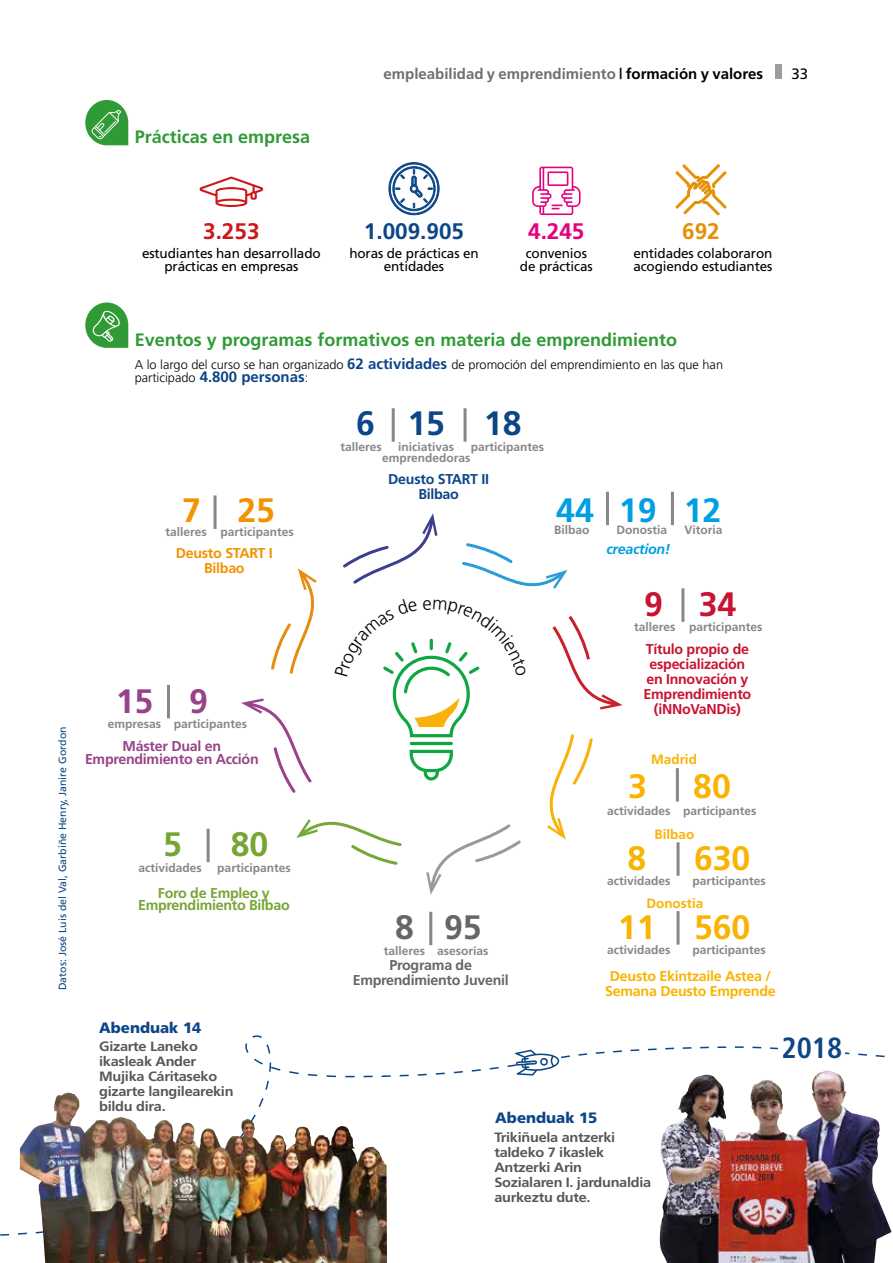
<style>
.page{position:relative;width:893px;height:1263px;background:#fff}
.page>*{position:absolute;margin:0;border:0;box-sizing:border-box;transform-origin:0 0}
.t1{font:700 33.9px/72px "Frutiger";color:#fab303}
.t2{font:700 33.9px "Frutiger";color:#009fe3}
.t3{font:700 33.9px "Frutiger";color:#0d4687}
.t4{font:700 33.9px "Frutiger";color:#f39200}
.t5{font:700 33.9px "Frutiger";color:#974388}
.t6{font:700 33.9px "Frutiger";color:#c91332}
.t7{font:700 33.9px "Frutiger";color:#666665}
.t8{font:700 33.9px "Frutiger";color:#76a534}
.t9{font:700 condensed 29.25px "Frutiger";color:#0d4687}
.t10{font:700 22.5px "Frutiger";color:#0d4687}
.t11{font:700 22.5px "Frutiger";color:#cd171a}
.t12{font:700 22.5px "Frutiger";color:#e6007d}
.t13{font:700 22.5px "Frutiger";color:#e68f05}
.t14{font:700 18px "Frutiger";color:#309a37}
.t15{font:700 15px "Frutiger";color:#706f6f}
.t16{font:700 15px "Frutiger";color:#0d4687}
.t17{font:900 15px "Frutiger";color:#0d4687}
.t18{font:15px "Frutiger";color:#000}
.t19{font:700 14.25px/15px "Frutiger";letter-spacing:-.02em;color:#c91332;text-align:center}
.t20{font:700 14.25px/15px "Frutiger";letter-spacing:-.02em;color:#fab303;text-align:center}
.t21{font:700 14.25px/13.5px "Frutiger";letter-spacing:-.02em;color:#974388;text-align:center}
.t22{font:700 14.25px/12px "Frutiger";letter-spacing:-.02em;color:#76a534;text-align:center}
.t23{font:700 14.25px/15px "Frutiger";letter-spacing:-.02em;color:#666665;text-align:center}
.t24{font:700 14.25px/15px "Frutiger";letter-spacing:-.02em;color:#0d4687;text-align:center}
.t25{font:700 14.25px/15px "Frutiger";letter-spacing:-.02em;color:#f39200;text-align:center}
.t26{font:italic 700 14.25px "Frutiger";letter-spacing:-.02em;color:#009fe3}
.t27{font:700 13.5px/15px "Frutiger";letter-spacing:-.02em;color:#575756;scale:1.08 1}
.t28{font:13.5px/13.5px "Frutiger";letter-spacing:-.01em;color:#000;text-align:center}
.t29{font:700 13.5px "Frutiger";color:#fab303}
.t30{font:300 12.75px "Frutiger";color:#000}
.t31{font:700 12px/10.5px "Frutiger";color:#878787;text-align:center}
.t32{font:10.5px "Frutiger";color:#0d4687}
.s1{color:#000}
.s2{font-weight:700;font-size:15px;color:#0d4687}
.s3{font-weight:300;font-size:12.75px;color:#000}
</style>
<div class="page">
<div style="left:776px;top:65px;width:6px;height:14px;background:#9d9d9c"></div>
<svg style="left:19px;top:1035px;width:866px;height:178px"></svg>
<svg style="left:85px;top:100px;width:43px;height:45px;background:#62b267"></svg>
<svg style="left:676px;top:164px;width:50px;height:51px"></svg>
<svg style="left:200px;top:177px;width:63px;height:30px"></svg>
<svg style="left:388px;top:162px;width:52px;height:54px"></svg>
<svg style="left:532px;top:167px;width:48px;height:48px"></svg>
<hr style="left:392px;top:408px;width:3px;height:34px;background:#878787">
<hr style="left:606px;top:492px;width:3px;height:33px;background:#878787">
<hr style="left:464px;top:408px;width:3px;height:34px;background:#878787">
<hr style="left:671px;top:492px;width:3px;height:33px;background:#878787">
<hr style="left:681px;top:588px;width:3px;height:34px;background:#878787">
<hr style="left:676px;top:768px;width:3px;height:33px;background:#878787">
<hr style="left:676px;top:842px;width:3px;height:34px;background:#878787">
<hr style="left:676px;top:911px;width:3px;height:34px;background:#878787">
<hr style="left:167px;top:685px;width:3px;height:33px;background:#878787">
<hr style="left:214px;top:495px;width:3px;height:34px;background:#878787">
<hr style="left:207px;top:829px;width:3px;height:33px;background:#878787">
<hr style="left:429px;top:912px;width:3px;height:33px;background:#878787">
<svg style="left:85px;top:302px;width:43px;height:46px"></svg>
<div style="left:778px;top:1030px;width:67px;height:34px;background:#fff"></div>
<svg style="left:362px;top:1050px;width:197px;height:28px"></svg>
<div style="left:99px;top:1022px;width:115px;height:26px;background:#fff"></div>
<div style="left:495px;top:1111px;width:102px;height:11px;background:#fff"></div>
<img style="left:20px;top:1093px;width:367px;height:170px">
<img style="left:708px;top:1072px;width:113px;height:69px">
<svg style="left:241px;top:513px;width:382px;height:382px"></svg>
<h3 class="t14" style="left:135px;top:126px;width:177px">Prácticas en empresa</h3>
<p class="t15" style="left:384px;top:64px;width:381px">empleabilidad y emprendimiento <span class="s1">| formación y valores</span></p>
<p class="t18" style="left:791px;top:65px;width:18px">33</p>
<h3 class="t11" style="left:203px;top:218px;width:58px">3.253</h3>
<p class="t28" style="left:142px;top:246px;width:180px">estudiantes han desarrollado prácticas en empresas</p>
<h3 class="t10" style="left:364px;top:218px;width:102px">1.009.905</h3>
<h3 class="t12" style="left:528px;top:218px;width:58px">4.245</h3>
<h3 class="t13" style="left:682px;top:218px;width:39px">692</h3>
<p class="t28" style="left:349px;top:246px;width:131px">horas de prácticas en entidades</p>
<p class="t28" style="left:520px;top:246px;width:74px">convenios de prácticas</p>
<p class="t28" style="left:633px;top:246px;width:141px;text-align:left">entidades colaboraron acogiendo estudiantes</p>
<p class="t32" style="left:56px;top:990px;width:265px;rotate:-90deg">Datos: José Luis del Val, Garbiñe Henry, Janire Gordon</p>
<h3 class="t14" style="left:135px;top:329px;width:544px">Eventos y programas formativos en materia de emprendimiento</h3>
<p class="t30" style="left:135px;top:357px;width:590px">A lo largo del curso se han organizado <span class="s2">62 actividades</span> de promoción del emprendimiento en las que han</p>
<p class="t16" style="left:135px;top:368px;width:175px"><span class="s3">participado</span> 4.800 personas<span class="s3">:</span></p>
<h1 class="t3" style="left:356px;top:403px;width:20px">6</h1>
<h1 class="t3" style="left:407px;top:403px;width:39px">15</h1>
<h1 class="t3" style="left:484px;top:403px;width:39px">18</h1>
<h1 class="t5" style="left:116px;top:681px;width:39px">15</h1>
<h1 class="t4" style="left:182px;top:490px;width:20px">7</h1>
<p class="t31" style="left:166px;top:526px;width:43px">talleres</p>
<h1 class="t4" style="left:237px;top:490px;width:39px">25</h1>
<p class="t31" style="left:341px;top:441px;width:43px">talleres</p>
<p class="t31" style="left:471px;top:441px;width:75px">participantes</p>
<p class="t31" style="left:382px;top:441px;width:90px">iniciativas emprendedoras</p>
<p class="t24" style="left:388px;top:471px;width:102px">Deusto START II<br>Bilbao</p>
<h1 class="t2" style="left:556px;top:490px;width:102px">44 19</h1>
<p class="t31" style="left:554px;top:525px;width:37px">Bilbao</p>
<p class="t31" style="left:220px;top:526px;width:75px">participantes</p>
<p class="t31" style="left:617px;top:525px;width:52px">Donostia</p>
<p class="t25" style="left:176px;top:545px;width:99px">Deusto START I<br>Bilbao</p>
<p class="t26" style="left:606px;top:541px;width:65px">creaction!</p>
<h1 class="t6" style="left:644px;top:584px;width:20px">9</h1>
<p class="t31" style="left:634px;top:621px;width:43px">talleres</p>
<h1 class="t2" style="left:684px;top:490px;width:39px">12</h1>
<p class="t31" style="left:684px;top:525px;width:40px">Vitoria</p>
<h1 class="t6" style="left:699px;top:584px;width:39px">34</h1>
<p class="t31" style="left:689px;top:621px;width:75px">participantes</p>
<h1 class="t5" style="left:189px;top:681px;width:20px">9</h1>
<p class="t19" style="left:644px;top:642px;width:109px">Título propio de especialización en Innovación y<br>Emprendimiento (iNNoVaNDis)</p>
<p class="t31" style="left:108px;top:718px;width:55px">empresas</p>
<p class="t31" style="left:174px;top:718px;width:75px">participantes</p>
<p class="t21" style="left:85px;top:739px;width:175px">Máster Dual en<br>Emprendimiento en Acción</p>
<h1 class="t8" style="left:163px;top:825px;width:20px">5</h1>
<p class="t31" style="left:138px;top:862px;width:65px">actividades</p>
<h1 class="t8" style="left:231px;top:825px;width:39px">80</h1>
<p class="t31" style="left:217px;top:862px;width:75px">participantes</p>
<p class="t22" style="left:138px;top:887px;width:153px">Foro de Empleo y<br>Emprendimiento Bilbao</p>
<p class="t29" style="left:651px;top:752px;width:47px">Madrid</p>
<h1 class="t1" style="left:693px;top:750px;width:59px">80<br>630</h1>
<h1 class="t1" style="left:627px;top:750px;width:21px">3<br>8</h1>
<p class="t31" style="left:607px;top:806px;width:65px">actividades</p>
<p class="t31" style="left:683px;top:806px;width:75px">participantes</p>
<p class="t29" style="left:654px;top:826px;width:41px">Bilbao</p>
<p class="t31" style="left:607px;top:875px;width:65px">actividades</p>
<p class="t31" style="left:692px;top:875px;width:75px">participantes</p>
<p class="t29" style="left:646px;top:895px;width:58px">Donostia</p>
<h1 class="t7" style="left:444px;top:908px;width:39px">95</h1>
<h1 class="t1" style="left:694px;top:891px;width:58px">560</h1>
<h1 class="t7" style="left:395px;top:908px;width:20px">8</h1>
<h1 class="t1" style="left:618px;top:891px;width:39px">11</h1>
<p class="t31" style="left:384px;top:945px;width:43px">talleres</p>
<p class="t31" style="left:437px;top:945px;width:53px">asesorías</p>
<p class="t23" style="left:353px;top:958px;width:158px">Programa de<br>Emprendimiento Juvenil</p>
<p class="t31" style="left:607px;top:944px;width:65px">actividades</p>
<p class="t31" style="left:692px;top:944px;width:75px">participantes</p>
<p class="t20" style="left:605px;top:969px;width:172px">Deusto Ekintzaile Astea /<br>Semana Deusto Emprende</p>
<p class="t17" style="left:99px;top:1019px;width:104px">Abenduak 14</p>
<p class="t27" style="left:99px;top:1039px;width:126px">Gizarte Laneko ikasleak Ander<br>Mujika Cáritaseko gizarte langilearekin bildu dira.</p>
<p class="t17" style="left:495px;top:1108px;width:104px">Abenduak 15</p>
<p class="t27" style="left:494px;top:1129px;width:147px">Trikiñuela antzerki taldeko 7 ikaslek<br>Antzerki Arin<br>Sozialaren I. jardunaldia aurkeztu dute.</p>
<h2 class="t9" style="left:781px;top:1030px;width:62px">2018</h2>
</div>
